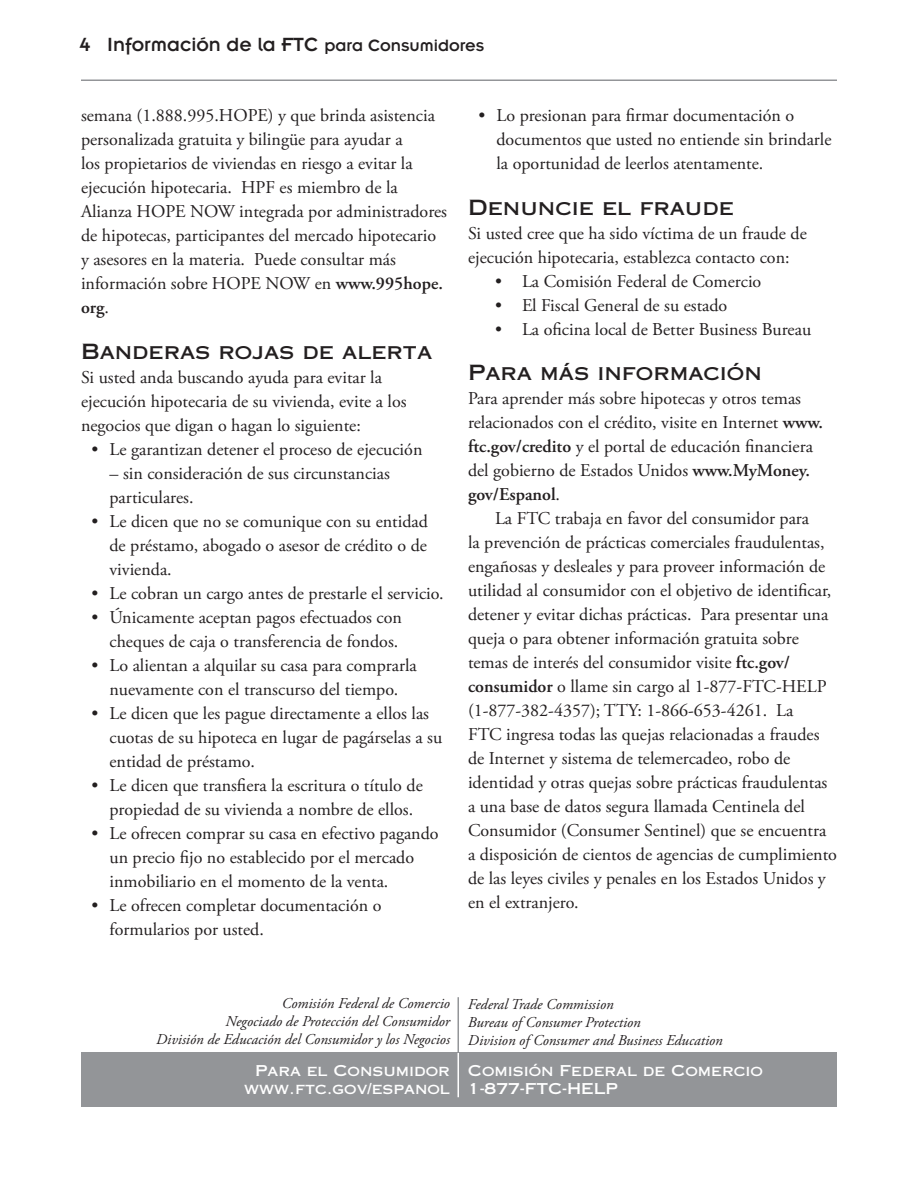
<style>
.page{position:relative;width:918px;height:1188px;background:#fff}
.page>*{position:absolute;margin:0;border:0;box-sizing:border-box;transform-origin:0 0}
.Head1{font:21px "Copperplate Gothic Std 31 AB";color:#231f20}
.Page__odd{font:21px "Insignia LT Std";color:#231f20}
.Body{font:18px/24px "Adobe Garamond Pro";color:#231f20}
.Bullet_1{font:18px/24px "Adobe Garamond Pro";color:#231f20}
.Body1{font:18px/24px "Adobe Garamond Pro";color:#231f20}
.LastPage1{font:italic 15px "Adobe Garamond Pro";color:#231f20}
.LastPage2{font:15px "Copperplate Gothic Std 31 AB";color:#fff}
.s1{font-size:18px}
.s2{font-weight:600}
</style>
<div class="page">
<hr style="left:81px;top:80px;width:756px;height:1px;background:#939598">
<div style="left:81px;top:1053px;width:756px;height:54px;background:#939598"></div>
<hr style="left:457px;top:1053px;width:2px;height:44px;background:#fff">
<hr style="left:457px;top:997px;width:2px;height:55px;background:#939598">
<p class="Page__odd" style="left:107px;top:33px;width:378px">Información de la FTC <span class="s1">para Consumidores</span></p>
<p class="Body" style="left:81px;top:104px;width:368px">semana (1.888.995.HOPE) y que brinda asistencia personalizada gratuita y bilingüe para ayudar a<br>los propietarios de viviendas en riesgo a evitar la ejecución hipotecaria. HPF es miembro de la Alianza HOPE NOW integrada por administradores de hipotecas, participantes del mercado hipotecario y asesores en la materia. Puede consultar más información sobre HOPE NOW en <span class="s2">www.995hope. org</span>.</p>
<p class="Head1" style="left:81px;top:338px;width:353px">Banderas rojas de alerta</p>
<p class="Body1" style="left:81px;top:366px;width:327px">Si usted anda buscando ayuda para evitar la ejecución hipotecaria de su vivienda, evite a los negocios que digan o hagan lo siguiente:</p>
<p class="Bullet_1" style="left:92px;top:438px;width:332px">• Le garantizan detener el proceso de ejecución</p>
<p class="Bullet_1" style="left:110px;top:462px;width:282px">– sin consideración de sus circunstancias particulares.</p>
<p class="Bullet_1" style="left:110px;top:510px;width:320px;text-align:justify;text-indent:-18px">• Le dicen que no se comunique con su entidad de préstamo, abogado o asesor de crédito o de vivienda.</p>
<p class="Bullet_1" style="left:92px;top:582px;width:354px">• Le cobran un cargo antes de prestarle el servicio.</p>
<p class="Bullet_1" style="left:92px;top:606px;width:312px;text-align:right">• Únicamente aceptan pagos efectuados con cheques de caja o transferencia de fondos.</p>
<p class="Bullet_1" style="left:92px;top:654px;width:327px;text-align:center">• Lo alientan a alquilar su casa para comprarla nuevamente con el transcurso del tiempo.</p>
<p class="Bullet_1" style="left:110px;top:702px;width:334px;text-indent:-18px">• Le dicen que les pague directamente a ellos las cuotas de su hipoteca en lugar de pagárselas a su entidad de préstamo.</p>
<p class="Bullet_1" style="left:92px;top:774px;width:333px;text-align:center">• Le dicen que transfiera la escritura o título de propiedad de su vivienda a nombre de ellos.</p>
<p class="Bullet_1" style="left:110px;top:822px;width:331px;text-indent:-18px">• Le ofrecen comprar su casa en efectivo pagando un precio fijo no establecido por el mercado inmobiliario en el momento de la venta.</p>
<p class="Bullet_1" style="left:110px;top:894px;width:273px;text-indent:-18px">• Le ofrecen completar documentación o formularios por usted.</p>
<p class="Bullet_1" style="left:496px;top:104px;width:337px;text-indent:-18px">• Lo presionan para firmar documentación o documentos que usted no entiende sin brindarle la oportunidad de leerlos atentamente.</p>
<p class="Head1" style="left:468px;top:194px;width:267px">Denuncie el fraude</p>
<p class="Body1" style="left:468px;top:222px;width:340px">Si usted cree que ha sido víctima de un fraude de ejecución hipotecaria, establezca contacto con:</p>
<p class="Body" style="left:495px;top:270px;width:268px">• La Comisión Federal de Comercio</p>
<p class="Body" style="left:495px;top:294px;width:234px">• El Fiscal General de su estado</p>
<p class="Body" style="left:495px;top:318px;width:318px">• La oficina local de Better Business Bureau</p>
<p class="Head1" style="left:468px;top:360px;width:295px">Para más información</p>
<p class="Body1" style="left:468px;top:387px;width:357px">Para aprender más sobre hipotecas y otros temas relacionados con el crédito, visite en Internet <span class="s2">www. ftc.gov/credito</span> y el portal de educación financiera del gobierno de Estados Unidos <span class="s2">www.MyMoney. gov/Espanol</span>.</p>
<p class="Body" style="left:468px;top:507px;width:371px;text-indent:27px">La FTC trabaja en favor del consumidor para<br>la prevención de prácticas comerciales fraudulentas, engañosas y desleales y para proveer información de utilidad al consumidor con el objetivo de identificar, detener y evitar dichas prácticas. Para presentar una queja o para obtener información gratuita sobre temas de interés del consumidor visite <span class="s2">ftc.gov/ consumidor</span> o llame sin cargo al 1-877-FTC-HELP (1-877-382-4357); TTY: 1-866-653-4261. La<br>FTC ingresa todas las quejas relacionadas a fraudes de Internet y sistema de telemercadeo, robo de identidad y otras quejas sobre prácticas fraudulentas a una base de datos segura llamada Centinela del Consumidor (Consumer Sentinel) que se encuentra a disposición de cientos de agencias de cumplimiento de las leyes civiles y penales en los Estados Unidos y en el extranjero.</p>
<p class="LastPage1" style="left:282px;top:994px;width:170px">Comisión Federal de Comercio</p>
<p class="LastPage1" style="left:225px;top:1012px;width:226px">Negociado de Protección del Consumidor</p>
<p class="LastPage1" style="left:156px;top:1030px;width:295px">División de Educación del Consumidor y los Negocios</p>
<p class="LastPage1" style="left:468px;top:995px;width:147px">Federal Trade Commission</p>
<p class="LastPage1" style="left:468px;top:1013px;width:174px">Bureau of Consumer Protection</p>
<p class="LastPage1" style="left:468px;top:1031px;width:256px">Division of Consumer and Business Education</p>
<p class="LastPage2" style="left:255px;top:1062px;width:509px">Para el Consumidor Comisión Federal de Comercio</p>
<p class="LastPage2" style="left:244px;top:1080px;width:375px">www.ftc.gov/espanol 1-877-FTC-HELP</p>
</div>
